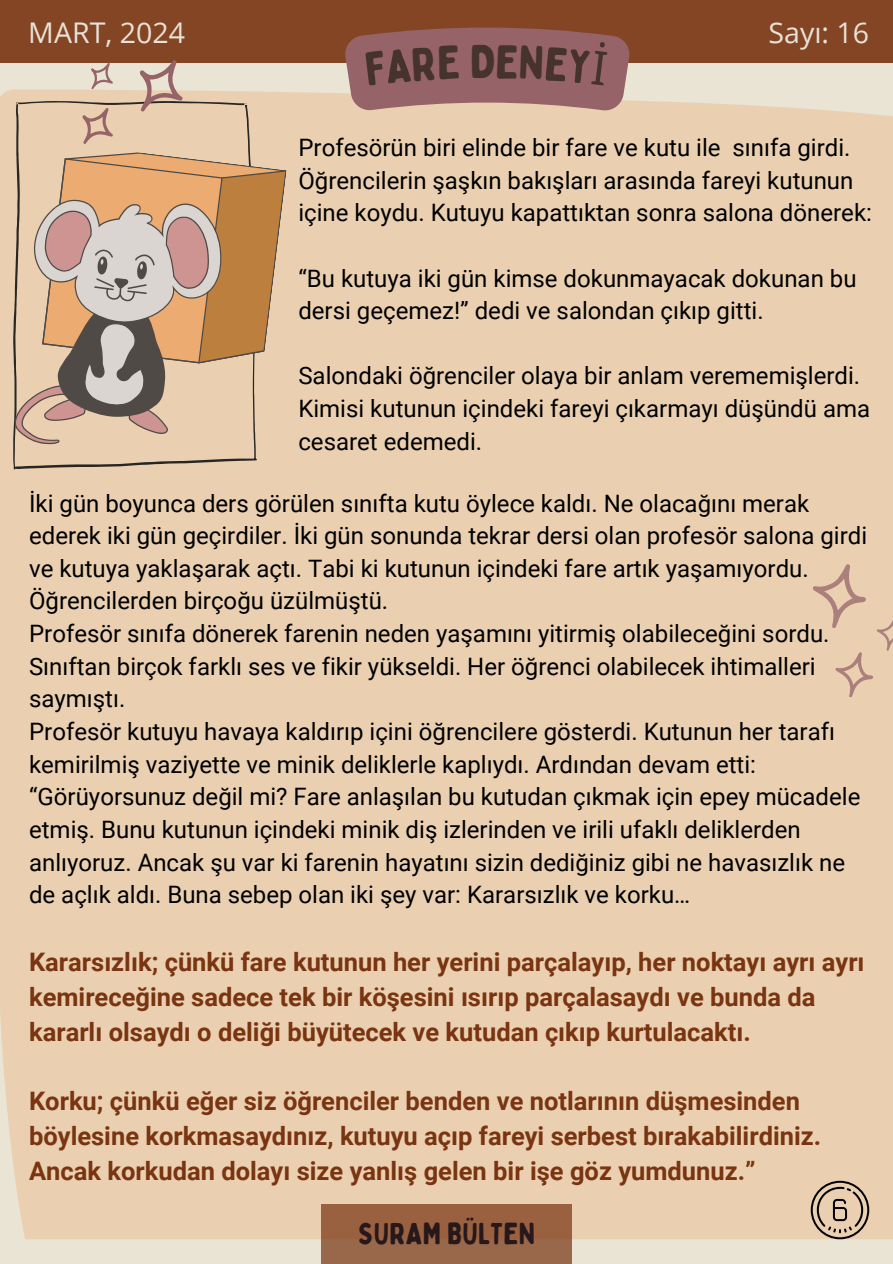
<style>
.page{position:relative;width:893px;height:1264px;background:#fff}
.page>*{position:absolute;margin:0;border:0;box-sizing:border-box;transform-origin:0 0}
.t1{font:46.95px "Bobby Jones Soft";color:#47332d}
.t2{font:30.3px "Bobby Jones Soft";color:#27181c}
.t3{font:28.5px "Open Sans";color:#e9e2d7}
.t4{font:700 25.5px/34.8px "Roboto";color:#793411}
.t5{font:24px/32.7px "Roboto";color:#000}
</style>
<div class="page">
<div style="left:0;top:0;width:892px;height:1263px;background:#eae4d4"></div>
<div style="left:0;top:89px;width:892px;height:1150px;background:#ead0b1"></div>
<div style="left:0;top:0;width:892px;height:63px;background:#844524"></div>
<svg style="left:13px;top:101px;width:243px;height:368px;background:#d3bba0"></svg>
<svg style="left:42px;top:143px;width:245px;height:228px;background:#e1c09e"></svg>
<svg style="left:9px;top:162px;width:277px;height:297px;background:#ccab8d"></svg>
<svg style="left:71px;top:60px;width:127px;height:95px"></svg>
<svg style="left:803px;top:556px;width:89px;height:146px;background:#e4c8ac"></svg>
<div style="left:321px;top:1203px;width:251px;height:60px;background:#99613f"></div>
<svg style="left:810px;top:1180px;width:59px;height:59px;background:#b9a48c"></svg>
<svg style="left:345px;top:28px;width:284px;height:82px;background:#9a696a"></svg>
<p class="t3" style="left:28px;top:13px;width:158px">MART, 2024</p>
<p class="t3" style="left:768px;top:13px;width:102px">Sayı: 16</p>
<h1 class="t1" style="left:470px;top:33px;width:27px">D</h1>
<p class="t5" style="left:298px;top:131px;width:575px">Profesörün biri elinde bir fare ve kutu ile sınıfa girdi.<br>Öğrencilerin şaşkın bakışları arasında fareyi kutunun içine koydu. Kutuyu kapattıktan sonra salona dönerek:</p>
<p class="t5" style="left:298px;top:262px;width:559px">“Bu kutuya iki gün kimse dokunmayacak dokunan bu dersi geçemez!” dedi ve salondan çıkıp gitti.</p>
<p class="t5" style="left:298px;top:360px;width:573px">Salondaki öğrenciler olaya bir anlam verememişlerdi.<br>Kimisi kutunun içindeki fareyi çıkarmayı düşündü ama cesaret edemedi.</p>
<p class="t5" style="left:29px;top:487px;width:839px">İki gün boyunca ders görülen sınıfta kutu öylece kaldı. Ne olacağını merak ederek iki gün geçirdiler. İki gün sonunda tekrar dersi olan profesör salona girdi ve kutuya yaklaşarak açtı. Tabi ki kutunun içindeki fare artık yaşamıyordu.<br>Öğrencilerden birçoğu üzülmüştü.<br>Profesör sınıfa dönerek farenin neden yaşamını yitirmiş olabileceğini sordu.<br>Sınıftan birçok farklı ses ve fikir yükseldi. Her öğrenci olabilecek ihtimalleri saymıştı.<br>Profesör kutuyu havaya kaldırıp içini öğrencilere gösterdi. Kutunun her tarafı kemirilmiş vaziyette ve minik deliklerle kaplıydı. Ardından devam etti: “Görüyorsunuz değil mi? Fare anlaşılan bu kutudan çıkmak için epey mücadele etmiş. Bunu kutunun içindeki minik diş izlerinden ve irili ufaklı deliklerden anlıyoruz. Ancak şu var ki farenin hayatını sizin dediğiniz gibi ne havasızlık ne de açlık aldı. Buna sebep olan iki şey var: Kararsızlık ve korku…</p>
<p class="t4" style="left:29px;top:944px;width:836px">Kararsızlık; çünkü fare kutunun her yerini parçalayıp, her noktayı ayrı ayrı kemireceğine sadece tek bir köşesini ısırıp parçalasaydı ve bunda da kararlı olsaydı o deliği büyütecek ve kutudan çıkıp kurtulacaktı.</p>
<p class="t4" style="left:29px;top:1084px;width:793px">Korku; çünkü eğer siz öğrenciler benden ve notlarının düşmesinden böylesine korkmasaydınız, kutuyu açıp fareyi serbest bırakabilirdiniz.<br>Ancak korkudan dolayı size yanlış gelen bir işe göz yumdunuz.”</p>
<p class="t2" style="left:358px;top:1214px;width:178px">SURAM BÜLTEN</p>
</div>
